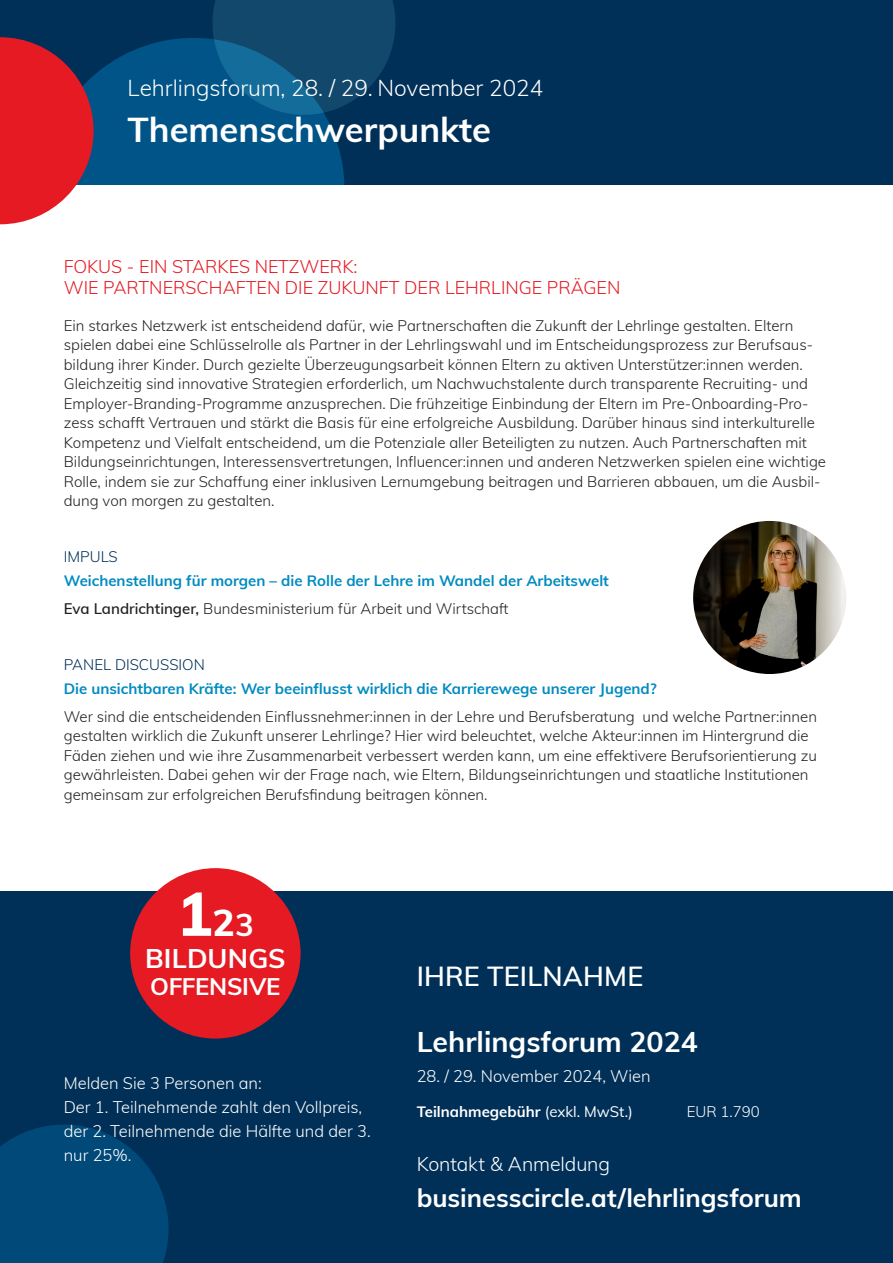
<style>
.page{position:relative;width:893px;height:1263px;background:#fff}
.page>*{position:absolute;margin:0;border:0;box-sizing:border-box;transform-origin:0 0}
.t1{font:800 60.75px "Muli";color:#fff}
.SeitenHead_Muli_34_p{font:700 34.5px "Muli";color:#fff}
.t2{font:700 28.5px "Muli";color:#fff}
.t3{font:600 27px "Muli";letter-spacing:.005em;color:#fff}
.t4{font:700 27px "Muli";letter-spacing:.005em;color:#fff}
.t5{font:700 25.5px "Muli";letter-spacing:-.005em;color:#fff}
.t6{font:700 24px "Muli";letter-spacing:-.015em;color:#fff}
.SeitenHead_Muli_14_p{font:300 22.5px "Muli";color:#fff}
.t7{font:300 19.5px "Muli";letter-spacing:-.005em;color:#fff}
.t8{font:300 18px/21px "Muli";color:#e51a23}
.t9{font:300 16.5px/24px "Muli";color:#fff}
.t10{font:300 15px/19.5px "Muli";color:#231f20}
.t11{font:700 15px "Muli";color:#008bc0}
.t12{font:700 15px "Muli";color:#fff}
.t13{font:300 15px "Muli";color:#003058}
.t14{font:300 15px "Muli";color:#fff}
.s1{font-weight:600}
.s2{font-size:37.35px}
.s3{font-weight:700;font-size:31.5px}
.s4{font-weight:400}
</style>
<div class="page">
<div style="left:0;top:0;width:893px;height:185px;background:#003058"></div>
<svg style="left:0;top:0;width:395px;height:224px"></svg>
<div style="left:0;top:891px;width:893px;height:372px;background:#003058"></div>
<svg style="left:0;top:1124px;width:169px;height:139px"></svg>
<div style="left:130px;top:868px;width:171px;height:170px;background:#e51a23;border-radius:50%"></div>
<img style="left:693px;top:521px;width:153px;height:153px;border-radius:77px">
<p class="SeitenHead_Muli_14_p" style="left:128px;top:72px;width:417px">Lehrlingsforum, 28. / 29. November 2024</p>
<p class="SeitenHead_Muli_34_p" style="left:128px;top:104px;width:365px">Themenschwerpunkte</p>
<p class="t8" style="left:64px;top:255px;width:558px">FOKUS - EIN STARKES NETZWERK:<br>WIE PARTNERSCHAFTEN DIE ZUKUNFT DER LEHRLINGE PRÄGEN</p>
<p class="t10" style="left:64px;top:315px;width:764px">Ein starkes Netzwerk ist entscheidend dafür, wie Partnerschaften die Zukunft der Lehrlinge gestalten. Eltern spielen dabei eine Schlüsselrolle als Partner in der Lehrlingswahl und im Entscheidungsprozess zur Berufsaus&shy;bildung ihrer Kinder. Durch gezielte Überzeugungsarbeit können Eltern zu aktiven Unterstützer:innen werden.<br>Gleichzeitig sind innovative Strategien erforderlich, um Nachwuchstalente durch transparente Recruiting- und Employer-Branding-Programme anzusprechen. Die frühzeitige Einbindung der Eltern im Pre-Onboarding-Pro&shy;zess schafft Vertrauen und stärkt die Basis für eine erfolgreiche Ausbildung. Darüber hinaus sind interkulturelle Kompetenz und Vielfalt entscheidend, um die Potenziale aller Beteiligten zu nutzen. Auch Partnerschaften mit Bildungseinrichtungen, Interessensvertretungen, Influencer:innen und anderen Netzwerken spielen eine wichtige Rolle, indem sie zur Schaffung einer inklusiven Lernumgebung beitragen und Barrieren abbauen, um die Ausbil&shy;dung von morgen zu gestalten.</p>
<p class="t13" style="left:64px;top:546px;width:55px">IMPULS</p>
<p class="t11" style="left:64px;top:570px;width:547px">Weichenstellung für morgen – die Rolle der Lehre im Wandel der Arbeitswelt</p>
<p class="t10" style="left:64px;top:598px;width:446px"><span class="s1">Eva Landrichtinger,</span> Bundesministerium für Arbeit und Wirtschaft</p>
<p class="t13" style="left:64px;top:654px;width:143px">PANEL DISCUSSION</p>
<p class="t11" style="left:64px;top:677px;width:595px">Die unsichtbaren Kräfte: Wer beeinflusst wirklich die Karrierewege unserer Jugend?</p>
<p class="t10" style="left:64px;top:706px;width:755px">Wer sind die entscheidenden Einflussnehmer:innen in der Lehre und Berufsberatung und welche Partner:innen gestalten wirklich die Zukunft unserer Lehrlinge? Hier wird beleuchtet, welche Akteur:innen im Hintergrund die Fäden ziehen und wie ihre Zusammenarbeit verbessert werden kann, um eine effektivere Berufsorientierung zu gewährleisten. Dabei gehen wir der Frage nach, wie Eltern, Bildungseinrichtungen und staatliche Institutionen gemeinsam zur erfolgreichen Berufsfindung beitragen können.</p>
<p class="t1" style="left:177px;top:869px;width:79px">1<span class="s2">2</span><span class="s3">3</span></p>
<p class="t4" style="left:145px;top:939px;width:142px">BILDUNGS</p>
<p class="t6" style="left:150px;top:969px;width:132px">OFFENSIVE</p>
<p class="t9" style="left:64px;top:1070px;width:308px">Melden Sie 3 Personen an:<br>Der 1. Teilnehmende zahlt den Vollpreis, der 2. Teilnehmende die Hälfte und der 3. nur 25%.</p>
<p class="t3" style="left:417px;top:956px;width:228px">IHRE TEILNAHME</p>
<p class="t2" style="left:417px;top:1021px;width:283px">Lehrlingsforum 2024</p>
<p class="t9" style="left:417px;top:1063px;width:236px">28. / 29. November 2024, Wien</p>
<p class="t12" style="left:417px;top:1101px;width:218px">Teilnahmegebühr <span class="s4">(exkl. MwSt.)</span></p>
<p class="t14" style="left:687px;top:1101px;width:75px">EUR 1.790</p>
<p class="t7" style="left:417px;top:1150px;width:195px">Kontakt &amp; Anmeldung</p>
<p class="t5" style="left:417px;top:1179px;width:387px">businesscircle.at/lehrlingsforum</p>
</div>
